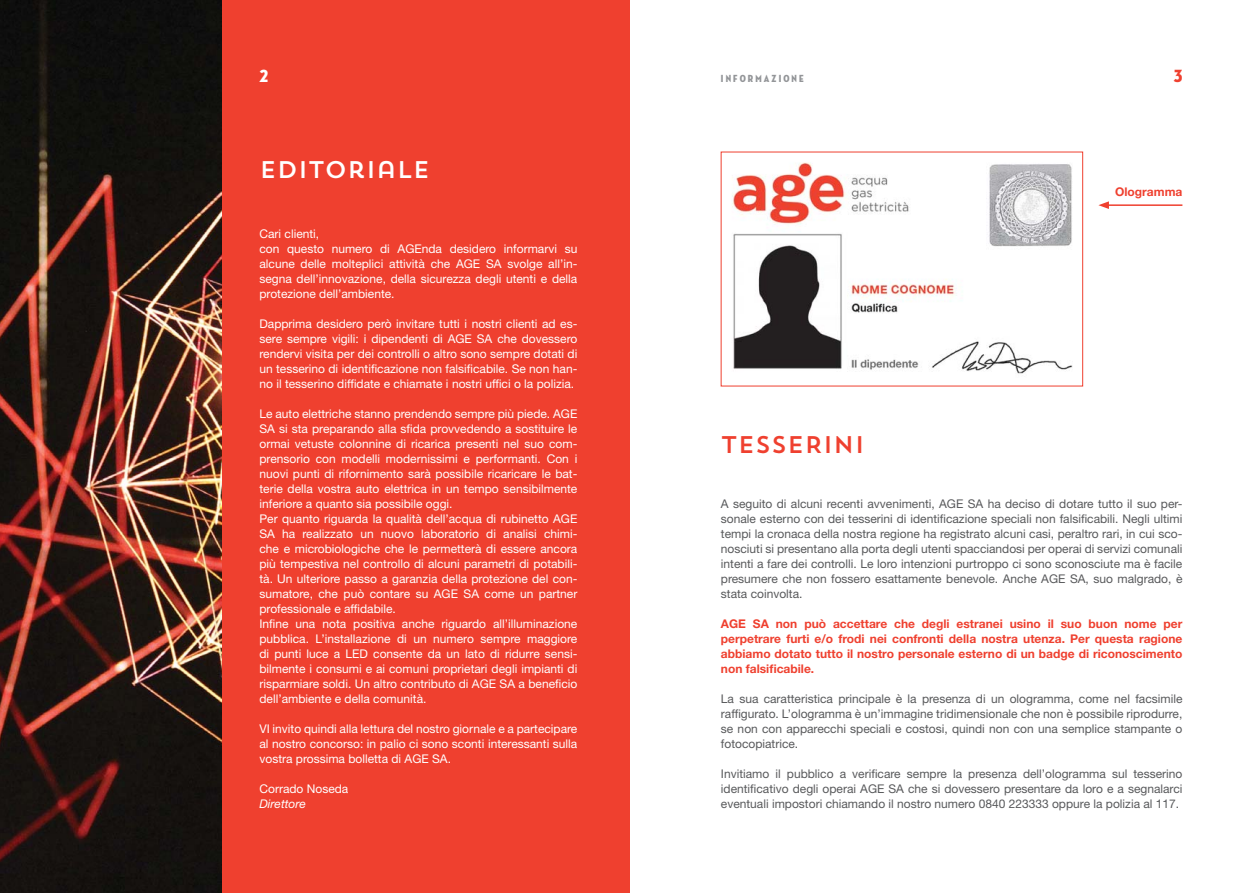
<style>
.page{position:relative;width:1259px;height:893px;background:#fff}
.page>*{position:absolute;margin:0;border:0;box-sizing:border-box;transform-origin:0 0}
.t1{font:24px "Trend Sans One";color:#fff}
.t2{font:24px "Trend Sans One";color:#ef402f}
.t3{font:18px "Neutraface Condensed Titling";color:#ef402f}
.t4{font:18px "Neutraface Condensed Titling";color:#fff}
.t5{font:12px/15px "Helvetica Neue LT Std";color:#fff}
.t6{font:12px/15px "Helvetica Neue LT Std";color:#58595b;text-align:justify}
.t7{font:700 12px/15px "Helvetica Neue LT Std";color:#ef402f;text-align:justify}
.t8{font:italic 12px "Helvetica Neue LT Std";color:#fff}
.t9{font:10.5px "Neutraface Condensed Titling";letter-spacing:.2em;color:#939598}
</style>
<div class="page">
<div style="left:0;top:0;width:629px;height:893px;background:#ef402f"></div>
<img style="left:0;top:0;width:221px;height:893px">
<img style="left:732px;top:162px;width:341px;height:212px">
<hr style="left:1106px;top:204px;width:76px;height:2px;background:#ef402f">
<svg style="left:1098px;top:201px;width:11px;height:8px"></svg>
<h2 class="t4" style="left:259px;top:69px;width:10px">2</h2>
<h1 class="t1" style="left:259px;top:155px;width:172px">EDITORIALE</h1>
<p class="t5" style="left:259px;top:228px;width:319px">Cari clienti,<br>con questo numero di AGEnda desidero informarvi su alcune delle molteplici attività che AGE SA svolge all’in&shy;segna dell’innovazione, della sicurezza degli utenti e della protezione dell’ambiente.</p>
<p class="t5" style="left:259px;top:318px;width:319px;text-align:justify">Dapprima desidero però invitare tutti i nostri clienti ad es&shy;sere sempre vigili: i dipendenti di AGE SA che dovessero rendervi visita per dei controlli o altro sono sempre dotati di un tesserino di identificazione non falsificabile. Se non han&shy;no il tesserino diffidate e chiamate i nostri uffici o la polizia.</p>
<p class="t5" style="left:259px;top:408px;width:319px">Le auto elettriche stanno prendendo sempre più piede. AGE SA si sta preparando alla sfida provvedendo a sostituire le ormai vetuste colonnine di ricarica presenti nel suo com&shy;prensorio con modelli modernissimi e performanti. Con i nuovi punti di rifornimento sarà possibile ricaricare le bat&shy;terie della vostra auto elettrica in un tempo sensibilmente inferiore a quanto sia possibile oggi.<br>Per quanto riguarda la qualità dell’acqua di rubinetto AGE SA ha realizzato un nuovo laboratorio di analisi chimi&shy;che e microbiologiche che le permetterà di essere ancora più tempestiva nel controllo di alcuni parametri di potabili&shy;tà. Un ulteriore passo a garanzia della protezione del con&shy;sumatore, che può contare su AGE SA come un partner professionale e affidabile.<br>Infine una nota positiva anche riguardo all’illuminazione pubblica. L’installazione di un numero sempre maggiore di punti luce a LED consente da un lato di ridurre sensi&shy;bilmente i consumi e ai comuni proprietari degli impianti di risparmiare soldi. Un altro contributo di AGE SA a beneficio dell’ambiente e della comunità.</p>
<p class="t5" style="left:259px;top:723px;width:319px;text-align:justify">VI invito quindi alla lettura del nostro giornale e a partecipare al nostro concorso: in palio ci sono sconti interessanti sulla vostra prossima bolletta di AGE SA.</p>
<p class="t5" style="left:259px;top:783px;width:90px">Corrado Noseda</p>
<p class="t8" style="left:259px;top:797px;width:48px">Direttore</p>
<p class="t9" style="left:721px;top:74px;width:84px">INFORMAZIONE</p>
<h1 class="t2" style="left:721px;top:430px;width:145px">TESSERINI</h1>
<h2 class="t3" style="left:1173px;top:69px;width:10px">3</h2>
<p class="t7" style="left:1115px;top:185px;width:69px">Ologramma</p>
<p class="t6" style="left:721px;top:498px;width:463px">A seguito di alcuni recenti avvenimenti, AGE SA ha deciso di dotare tutto il suo per&shy;sonale esterno con dei tesserini di identificazione speciali non falsificabili. Negli ultimi tempi la cronaca della nostra regione ha registrato alcuni casi, peraltro rari, in cui sco&shy;nosciuti si presentano alla porta degli utenti spacciandosi per operai di servizi comunali intenti a fare dei controlli. Le loro intenzioni purtroppo ci sono sconosciute ma è facile presumere che non fossero esattamente benevole. Anche AGE SA, suo malgrado, è stata coinvolta.</p>
<p class="t7" style="left:721px;top:618px;width:463px">AGE SA non può accettare che degli estranei usino il suo buon nome per perpetrare furti e/o frodi nei confronti della nostra utenza. Per questa ragione abbiamo dotato tutto il nostro personale esterno di un badge di riconoscimento non falsificabile.</p>
<p class="t6" style="left:721px;top:693px;width:463px">La sua caratteristica principale è la presenza di un ologramma, come nel facsimile raffigurato. L’ologramma è un’immagine tridimensionale che non è possibile riprodurre, se non con apparecchi speciali e costosi, quindi non con una semplice stampante o fotocopiatrice.</p>
<p class="t6" style="left:721px;top:768px;width:463px">Invitiamo il pubblico a verificare sempre la presenza dell’ologramma sul tesserino identificativo degli operai AGE SA che si dovessero presentare da loro e a segnalarci eventuali impostori chiamando il nostro numero 0840 223333 oppure la polizia al 117.</p>
</div>
